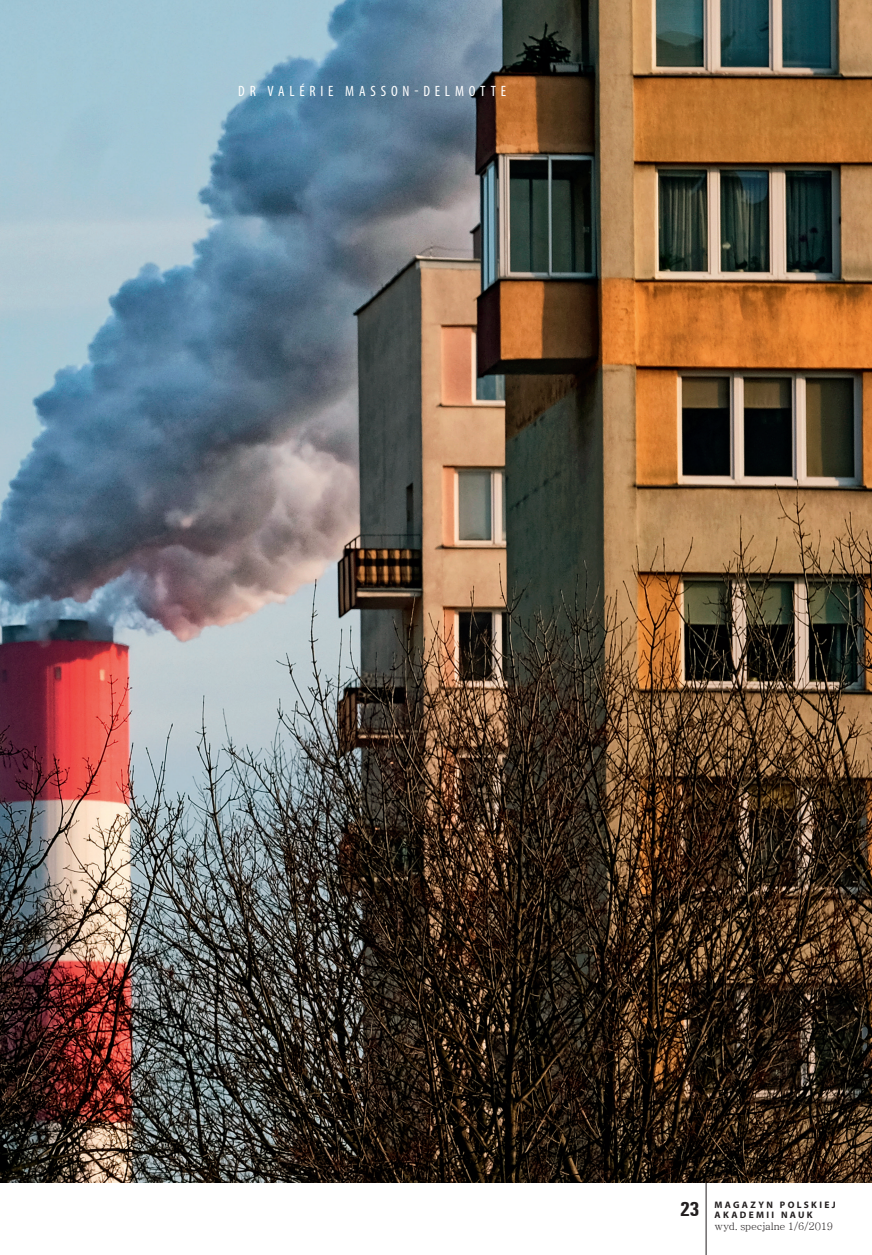
<style>
.page{position:relative;width:872px;height:1255px;background:#fff}
.page>*{position:absolute;margin:0;border:0;box-sizing:border-box;transform-origin:0 0}
.t1{font:condensed 15px "Myriad Pro";letter-spacing:.32em;color:#fff}
.t2{font:10.5px "Batang";letter-spacing:-.025em;color:#231f20}
.t3{font:700 9.45px/10.5px "Myriad Pro";letter-spacing:.245em;color:#231f20}
.s1{font-family:"Unitus TEE";font-stretch:condensed;font-size:21px}
</style>
<div class="page">
<hr style="left:706px;top:0;width:1px;height:1254px;background:#231f20">
<img style="left:0;top:0;width:872px;height:1181px">
<h1 class="t1" style="left:238px;top:82px;width:269px">DR VALÉRIE MASSON-DELMOTTE</h1>
<p class="t3" style="left:714px;top:1198px;width:123px;text-indent:-34px"><span class="s1">23</span> MAGAZYN POLSKIEJ<br>AKADEMII NAUK</p>
<p class="t2" style="left:714px;top:1221px;width:120px">wyd. specjalne 1/6/2019</p>
</div>
